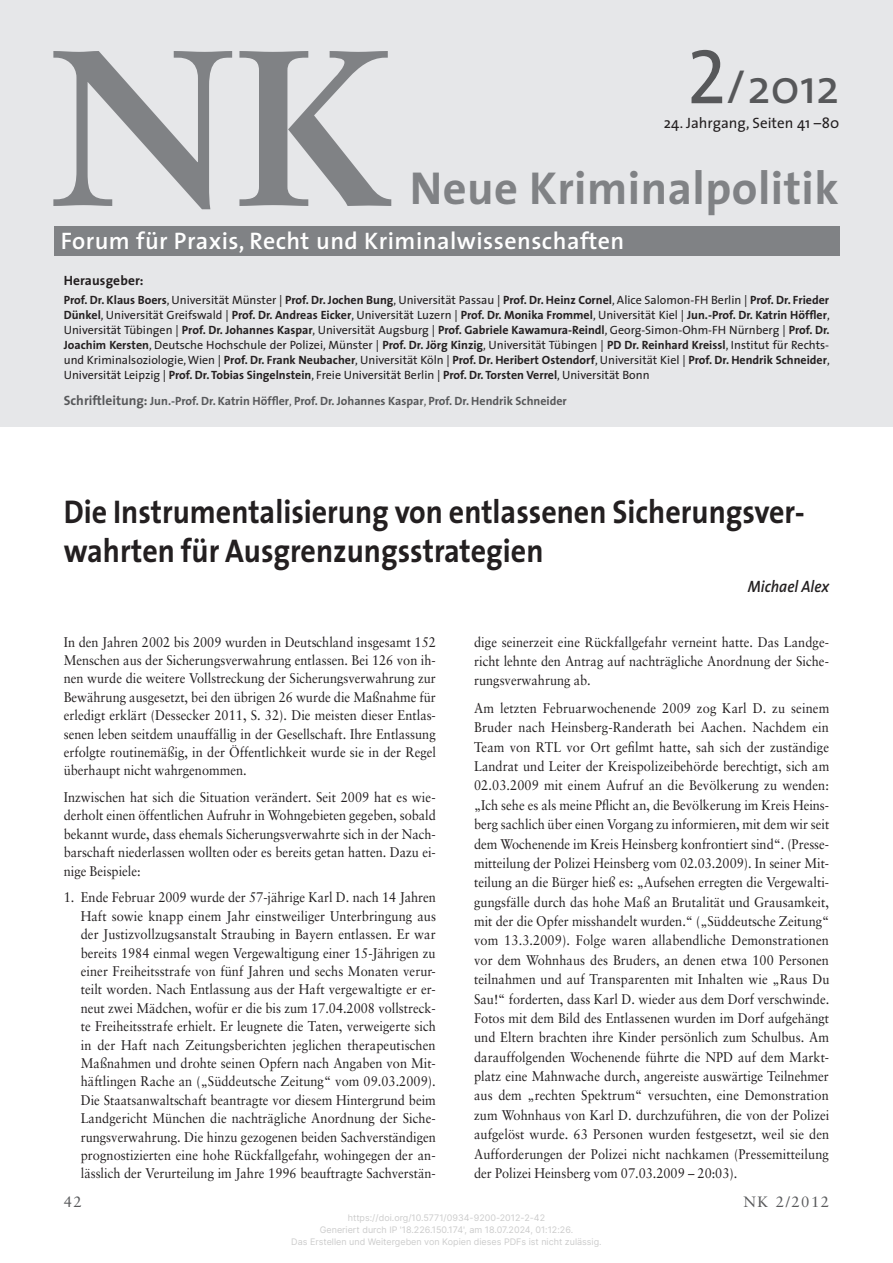
<style>
.page{position:relative;width:893px;height:1263px;background:#fff}
.page>*{position:absolute;margin:0;border:0;box-sizing:border-box;transform-origin:0 0}
.t1{font:700 222px "Sabon";color:#808285}
.t2{font:48px "The Sans";color:#57585a}
.t3{font:700 46.5px "The Sans";letter-spacing:.01em;color:#808285}
.t4{font:700 33px/39px "The Sans";color:#231f20;scale:.91 1}
.t5{font:600 24px "The Sans";letter-spacing:.02em;color:#fff}
.t6{font:italic 600 16.5px "The Sans";color:#231f20;scale:.91 1}
.t7{font:15px "The Sans";color:#231f20}
.t8{font:15px "Sabon";letter-spacing:.1em;color:#57585a}
.t9{font:14.1px/19.4px "Sabon";color:#231f20;text-align:justify;scale:.91 1}
.t10{font:700 13.5px "The Sans";letter-spacing:.01em;color:#231f20}
.t11{font:12px/15px "The Sans";color:#231f20;text-align:justify}
.t12{font:700 12px "The Sans";color:#57585a}
.t13{font:9px/12px "Inter";color:#ccc;text-align:center}
.s1{font-family:"The Sans Caps";font-size:78px}
.s2{font-family:"The Sans Caps"}
.s3{font-weight:700}
.s4{font-size:13.5px}
.s5{font-weight:400}
</style>
<div class="page">
<div style="left:0;top:0;width:893px;height:426px;background:#e6e7e9"></div>
<div style="left:54px;top:226px;width:785px;height:30px;background:#808285"></div>
<h2 class="t2" style="left:687px;top:56px;width:154px"><span class="s1">2</span><span class="s2">/</span>2012</h2>
<p class="t7" style="left:664px;top:114px;width:177px">24. Jahrgang, Seiten 41 –80</p>
<h1 class="t1" style="left:50px;top:-9px;width:347px">NK</h1>
<h3 class="t5" style="left:61px;top:225px;width:565px">Forum für Praxis, Recht und Kriminalwissenschaften</h3>
<h3 class="t3" style="left:410px;top:159px;width:430px">Neue Kriminalpolitik</h3>
<p class="t10" style="left:64px;top:271px;width:81px">Herausgeber:</p>
<p class="t11" style="left:64px;top:292px;width:767px"><span class="s3">Prof. Dr. Klaus Boers</span>, Universität Münster | <span class="s3">Prof. Dr. Jochen Bung</span>, Universität Passau | <span class="s3">Prof. Dr. Heinz Cornel</span>, Alice Salomon-FH Berlin | <span class="s3">Prof. Dr. Frieder Dünkel</span>, Universität Greifswald | <span class="s3">Prof. Dr. Andreas Eicker</span>, Universität Luzern | <span class="s3">Prof. Dr. Monika Frommel</span>, Universität Kiel | <span class="s3">Jun.-Prof. Dr. Katrin Höffler</span>, Universität Tübingen | <span class="s3">Prof. Dr. Johannes Kaspar</span>, Universität Augsburg | <span class="s3">Prof. Gabriele Kawamura-Reindl</span>, Georg-Simon-Ohm-FH Nürnberg | <span class="s3">Prof. Dr.<br>Joachim Kersten</span>, Deutsche Hochschule der Polizei, Münster | <span class="s3">Prof. Dr. Jörg Kinzig</span>, Universität Tübingen | <span class="s3">PD Dr. Reinhard Kreissl</span>, Institut für Rechts&shy;und Kriminalsoziologie, Wien | <span class="s3">Prof. Dr. Frank Neubacher</span>, Universität Köln | <span class="s3">Prof. Dr. Heribert Ostendorf</span>, Universität Kiel | <span class="s3">Prof. Dr. Hendrik Schneider</span>, Universität Leipzig | <span class="s3">Prof. Dr. Tobias Singelnstein</span>, Freie Universität Berlin | <span class="s3">Prof. Dr. Torsten Verrel</span>, Universität Bonn</p>
<p class="t12" style="left:64px;top:393px;width:505px"><span class="s4">Schriftleitung:</span> Jun.-Prof. Dr. Katrin Höffler<span class="s5">,</span> Prof. Dr. Johannes Kaspar<span class="s5">,</span> Prof. Dr. Hendrik Schneider</p>
<h3 class="t4" style="left:64px;top:493px;width:816px">Die Instrumentalisierung von entlassenen Sicherungsver&shy;wahrten für Ausgrenzungsstrategien</h3>
<p class="t6" style="left:748px;top:575px;width:91px">Michael Alex</p>
<p class="t9" style="left:64px;top:632px;width:411px;line-height:18.5px">In den Jahren 2002 bis 2009 wurden in Deutschland insgesamt 152<br>Menschen aus der Sicherungsverwahrung entlassen. Bei 126 von ih&shy;nen wurde die weitere Vollstreckung der Sicherungsverwahrung zur Bewährung ausgesetzt, bei den übrigen 26 wurde die Maßnahme für erledigt erklärt (Dessecker 2011, S. 32). Die meisten dieser Entlas&shy;senen leben seitdem unauffällig in der Gesellschaft. Ihre Entlassung erfolgte routinemäßig, in der Öffentlichkeit wurde sie in der Regel überhaupt nicht wahrgenommen.</p>
<p class="t9" style="left:64px;top:788px;width:410px;line-height:18.5px">Inzwischen hat sich die Situation verändert. Seit 2009 hat es wie&shy;derholt einen öffentlichen Aufruhr in Wohngebieten gegeben, sobald bekannt wurde, dass ehemals Sicherungsverwahrte sich in der Nach&shy;barschaft niederlassen wollten oder es bereits getan hatten. Dazu ei&shy;nige Beispiele:</p>
<p class="t9" style="left:81px;top:888px;width:392px;line-height:18.5px;text-indent:-17px">1. Ende Februar 2009 wurde der 57-jährige Karl D. nach 14 Jahren Haft sowie knapp einem Jahr einstweiliger Unterbringung aus der Justizvollzugsanstalt Straubing in Bayern entlassen. Er war bereits 1984 einmal wegen Vergewaltigung einer 15-Jährigen zu einer Freiheitsstrafe von fünf Jahren und sechs Monaten verur&shy;teilt worden. Nach Entlassung aus der Haft vergewaltigte er er&shy;neut zwei Mädchen, wofür er die bis zum 17.04.2008 vollstreck&shy;te Freiheitsstrafe erhielt. Er leugnete die Taten, verweigerte sich in der Haft nach Zeitungsberichten jeglichen therapeutischen Maßnahmen und drohte seinen Opfern nach Angaben von Mit&shy;häftlingen Rache an („Süddeutsche Zeitung“ vom 09.03.2009).<br>Die Staatsanwaltschaft beantragte vor diesem Hintergrund beim Landgericht München die nachträgliche Anordnung der Siche&shy;rungsverwahrung. Die hinzu gezogenen beiden Sachverständigen prognostizierten eine hohe Rückfallgefahr, wohingegen der an&shy;lässlich der Verurteilung im Jahre 1996 beauftragte Sachverstän-</p>
<p class="t9" style="left:474px;top:632px;width:392px">dige seinerzeit eine Rückfallgefahr verneint hatte. Das Landge&shy;richt lehnte den Antrag auf nachträgliche Anordnung der Siche&shy;rungsverwahrung ab.</p>
<p class="t9" style="left:474px;top:698px;width:392px">Am letzten Februarwochenende 2009 zog Karl D. zu seinem Bruder nach Heinsberg-Randerath bei Aachen. Nachdem ein Team von RTL vor Ort gefilmt hatte, sah sich der zuständige Landrat und Leiter der Kreispolizeibehörde berechtigt, sich am 02.03.2009 mit einem Aufruf an die Bevölkerung zu wenden: „Ich sehe es als meine Pflicht an, die Bevölkerung im Kreis Heins&shy;berg sachlich über einen Vorgang zu informieren, mit dem wir seit dem Wochenende im Kreis Heinsberg konfrontiert sind“. (Presse&shy;mitteilung der Polizei Heinsberg vom 02.03.2009). In seiner Mit&shy;teilung an die Bürger hieß es: „Aufsehen erregten die Vergewalti&shy;gungsfälle durch das hohe Maß an Brutalität und Grausamkeit, mit der die Opfer misshandelt wurden.“ („Süddeutsche Zeitung“ vom 13.3.2009). Folge waren allabendliche Demonstrationen vor dem Wohnhaus des Bruders, an denen etwa 100 Personen teilnahmen und auf Transparenten mit Inhalten wie „Raus Du Sau!“ forderten, dass Karl D. wieder aus dem Dorf verschwinde.<br>Fotos mit dem Bild des Entlassenen wurden im Dorf aufgehängt und Eltern brachten ihre Kinder persönlich zum Schulbus. Am darauffolgenden Wochenende führte die NPD auf dem Markt&shy;platz eine Mahnwache durch, angereiste auswärtige Teilnehmer aus dem „rechten Spektrum“ versuchten, eine Demonstration zum Wohnhaus von Karl D. durchzuführen, die von der Polizei aufgelöst wurde. 63 Personen wurden festgesetzt, weil sie den Aufforderungen der Polizei nicht nachkamen (Pressemitteilung der Polizei Heinsberg vom 07.03.2009 – 20:03).</p>
<p class="t8" style="left:64px;top:1192px;width:20px">42</p>
<p class="t8" style="left:743px;top:1192px;width:87px">NK 2/2012</p>
<p class="t13" style="left:291px;top:1212px;width:312px">https://doi.org/10.5771/0934-9200-2012-2-42<br>Generiert durch IP '18.226.150.174', am 18.07.2024, 01:12:26.<br>Das Erstellen und Weitergeben von Kopien dieses PDFs ist nicht zulässig.</p>
</div>
